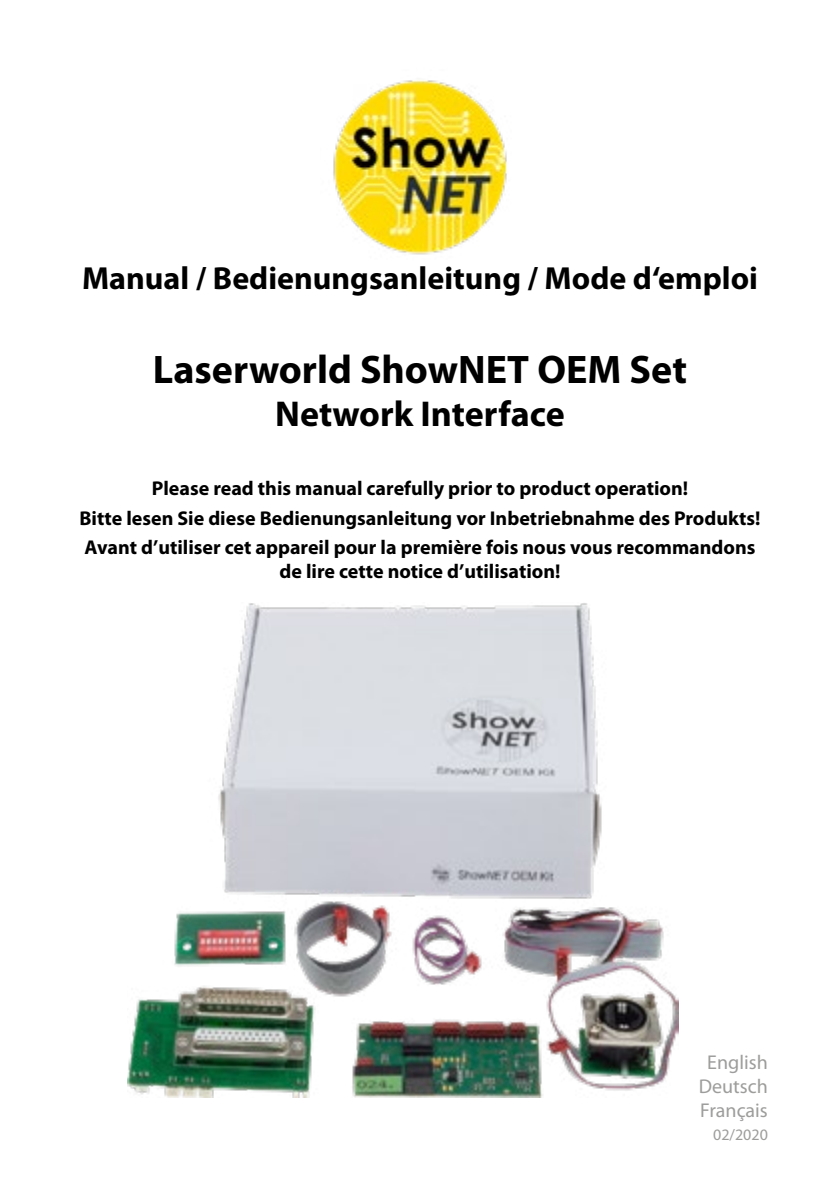
<style>
.page{position:relative;width:840px;height:1191px;background:#fff}
.page>*{position:absolute;margin:0;border:0;box-sizing:border-box;transform-origin:0 0}
.t1{font:700 40px "Myriad Pro";color:#000}
.t2{font:700 36px "Myriad Pro";color:#000}
.t3{font:700 32px "Myriad Pro";color:#000}
.t4{font:700 20px/29.6px "Myriad Pro";color:#000;text-align:center}
.t5{font:20px/24px "Myriad Pro";color:#9d9d9c;text-align:center}
.t6{font:16px "Myriad Pro";color:#9d9d9c}
</style>
<div class="page">
<img style="left:128px;top:603px;width:550px;height:494px">
<img style="left:333px;top:80px;width:174px;height:175px">
<h3 class="t3" style="left:82px;top:257px;width:677px">Manual / Bedienungsanleitung / Mode d‘emploi</h3>
<h1 class="t1" style="left:153px;top:343px;width:535px">Laserworld ShowNET OEM Set</h1>
<h2 class="t2" style="left:275px;top:390px;width:291px">Network Interface</h2>
<p class="t4" style="left:79px;top:473px;width:682px">Please read this manual carefully prior to product operation!<br>Bitte lesen Sie diese Bedienungsanleitung vor Inbetriebnahme des Produkts!<br>Avant d’utiliser cet appareil pour la première fois nous vous recommandons</p>
<p class="t4" style="left:279px;top:556px;width:282px">de lire cette notice d’utilisation!</p>
<p class="t5" style="left:698px;top:1049px;width:71px">English<br>Deutsch<br>Français</p>
<p class="t6" style="left:712px;top:1124px;width:56px">02/2020</p>
</div>
